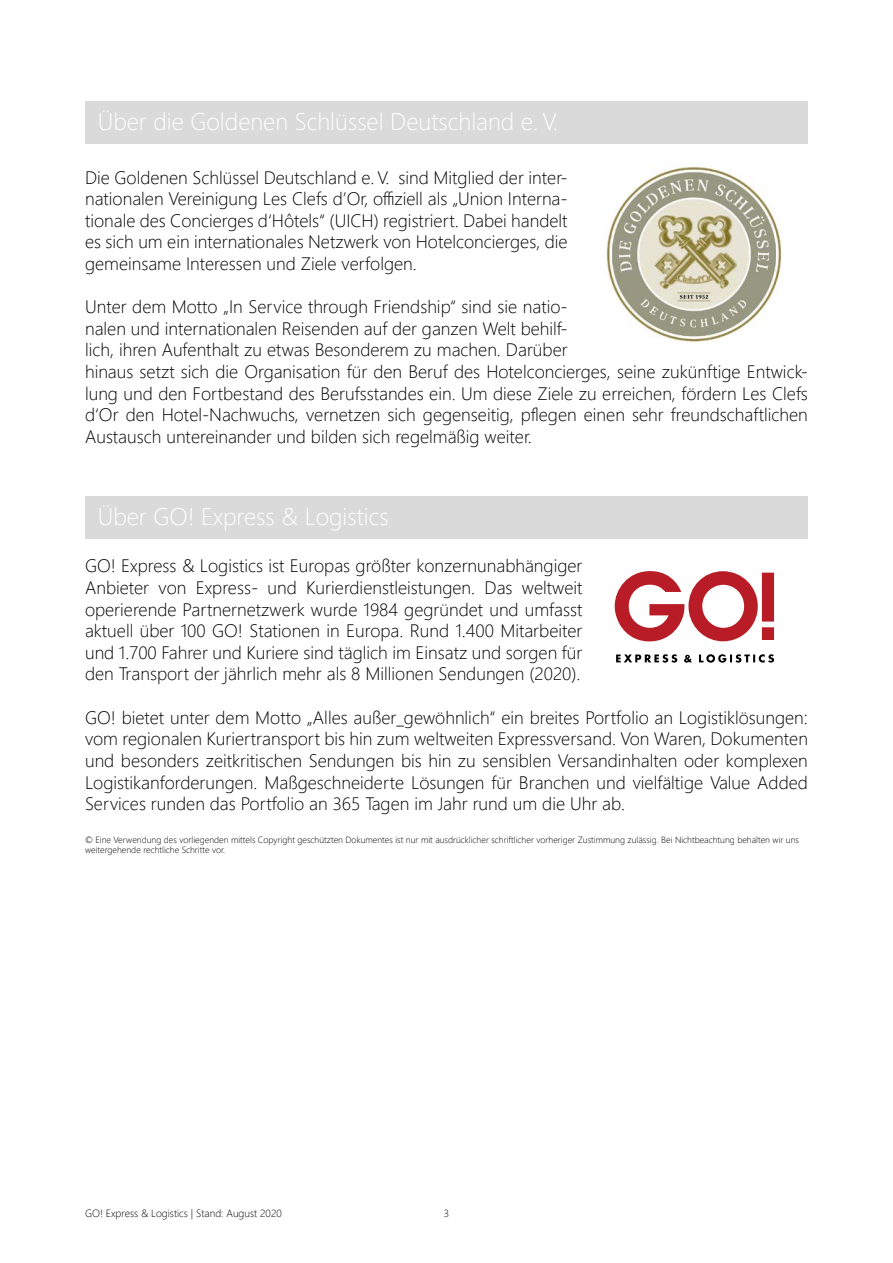
<style>
.page{position:relative;width:893px;height:1263px;background:#fff}
.page>*{position:absolute;margin:0;border:0;box-sizing:border-box;transform-origin:0 0}
.t1{font:300 24px "Segoe UI";color:#fff}
.t2{font:300 18px/21.6px "Segoe UI";color:#000;text-align:justify}
.t3{font:300 10.5px "Segoe UI";color:#000}
.t4{font:300 9px/10.8px "Segoe UI";color:#000}
</style>
<div class="page">
<div style="left:85px;top:101px;width:723px;height:42px;background:#dadada"></div>
<div style="left:85px;top:497px;width:723px;height:42px;background:#dadada"></div>
<svg style="left:615px;top:571px;width:159px;height:70px"></svg>
<svg style="left:616px;top:654px;width:158px;height:9px"></svg>
<img style="left:606px;top:165px;width:176px;height:178px">
<h1 class="t1" style="left:98px;top:99px;width:462px">Über die Goldenen Schlüssel Deutschland e. V.</h1>
<p class="t2" style="left:85px;top:165px;width:484px">Die Goldenen Schlüssel Deutschland e. V. sind Mitglied der inter‑ nationalen Vereinigung Les Clefs d’Or, offiziell als „Union Interna&shy;tionale des Concierges d‘Hôtels“ (UICH) registriert. Dabei handelt es sich um ein internationales Netzwerk von Hotelconcierges, die gemeinsame Interessen und Ziele verfolgen.</p>
<p class="t2" style="left:85px;top:294px;width:724px;text-align:left">Unter dem Motto „In Service through Friendship“ sind sie natio‑<br>nalen und internationalen Reisenden auf der ganzen Welt behilf‑<br>lich, ihren Aufenthalt zu etwas Besonderem zu machen. Darüber<br>hinaus setzt sich die Organisation für den Beruf des Hotelconcierges, seine zukünftige Entwick‑ lung und den Fortbestand des Berufsstandes ein. Um diese Ziele zu erreichen, fördern Les Clefs d‘Or den Hotel-Nachwuchs, vernetzen sich gegenseitig, pflegen einen sehr freundschaftlichen Austausch untereinander und bilden sich regelmäßig weiter.</p>
<h1 class="t1" style="left:98px;top:494px;width:293px">Über GO! Express &amp; Logistics</h1>
<p class="t2" style="left:85px;top:553px;width:499px">GO! Express &amp; Logistics ist Europas größter konzernunabhängiger Anbieter von Express‑ und Kurierdienstleistungen. Das weltweit operierende Partnernetzwerk wurde 1984 gegründet und umfasst aktuell über 100 GO! Stationen in Europa. Rund 1.400 Mitarbeiter und 1.700 Fahrer und Kuriere sind täglich im Einsatz und sorgen für den Transport der jährlich mehr als 8 Millionen Sendungen (2020).</p>
<p class="t2" style="left:85px;top:705px;width:724px">GO! bietet unter dem Motto „Alles außer_gewöhnlich“ ein breites Portfolio an Logistiklösungen: vom regionalen Kuriertransport bis hin zum weltweiten Expressversand. Von Waren, Dokumenten und besonders zeitkritischen Sendungen bis hin zu sensiblen Versandinhalten oder komplexen Logistikanforderungen. Maßgeschneiderte Lösungen für Branchen und vielfältige Value Added Services runden das Portfolio an 365 Tagen im Jahr rund um die Uhr ab.</p>
<p class="t4" style="left:85px;top:833px;width:715px">© Eine Verwendung des vorliegenden mittels Copyright geschützten Dokumentes ist nur mit ausdrücklicher schriftlicher vorheriger Zustimmung zulässig. Bei Nichtbeachtung behalten wir uns weitergehende rechtliche Schritte vor.</p>
<p class="t3" style="left:85px;top:1204px;width:198px">GO! Express &amp; Logistics | Stand: August 2020</p>
<p class="t3" style="left:444px;top:1204px;width:7px">3</p>
</div>
